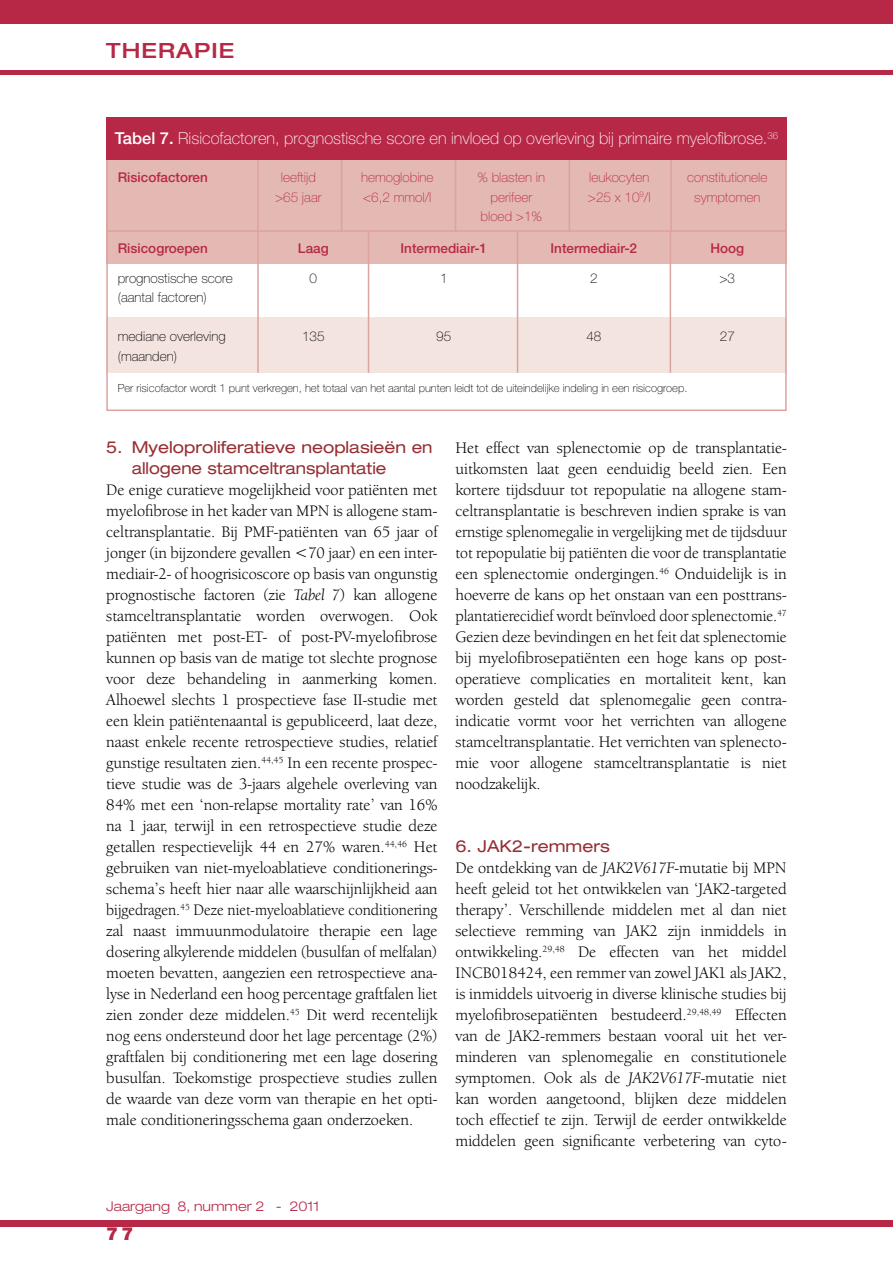
<style>
.page{position:relative;width:893px;height:1263px;background:#fff}
.page>*{position:absolute;margin:0;border:0;box-sizing:border-box;transform-origin:0 0}
.t1{font:500 expanded 21px "Helvetica Neue LT Std";letter-spacing:.05em;color:#b72847}
.t2{font:900 18px "Helvetica Neue LT Std";color:#b72847}
.t3{font:16.5px/21px "Berkeley Oldstyle IT Cby BT";color:#000;text-align:justify}
.t4{font:100 16.5px "Helvetica Neue LT Std";color:#fff}
.t5{font:expanded 16.5px/21px "Helvetica Neue LT Std";color:#962e34}
.t6{font:100 13.5px "Helvetica Neue LT Std";color:#b72847}
.t7{font:100 13.5px "Helvetica Neue LT Std";color:#000}
.t8{font:500 13.5px "Helvetica Neue LT Std";color:#b72847}
.t9{font:300 expanded 13.5px "Helvetica Neue LT Std";color:#b72847}
.t10{font:100 11.25px "Helvetica Neue LT Std";color:#000}
.s1{font-weight:500}
.s2{font-style:italic}
</style>
<div class="page">
<div style="left:0;top:0;width:893px;height:23px;background:#b72847"></div>
<div style="left:0;top:1220px;width:893px;height:7px;background:#b72847"></div>
<hr style="left:0;top:70px;width:893px;height:4px;background:#b72847">
<div style="left:106px;top:159px;width:681px;height:105px;background:#e4b8b3"></div>
<div style="left:106px;top:317px;width:681px;height:56px;background:#f3e4e0"></div>
<div style="left:106px;top:157px;width:681px;height:254px;border:2px solid #dca39e"></div>
<hr style="left:257px;top:159px;width:2px;height:73px;background:#dca39e">
<hr style="left:257px;top:231px;width:2px;height:142px;background:#dca39e">
<hr style="left:341px;top:159px;width:1px;height:73px;background:#dca39e">
<hr style="left:368px;top:231px;width:1px;height:142px;background:#dca39e">
<hr style="left:455px;top:159px;width:1px;height:73px;background:#dca39e">
<hr style="left:517px;top:231px;width:1px;height:142px;background:#dca39e">
<hr style="left:569px;top:159px;width:1px;height:73px;background:#dca39e">
<hr style="left:670px;top:231px;width:1px;height:142px;background:#dca39e">
<hr style="left:670px;top:159px;width:2px;height:73px;background:#dca39e">
<div style="left:106px;top:117px;width:681px;height:42px;background:#b72847"></div>
<hr style="left:107px;top:230px;width:679px;height:2px;background:#dca39e">
<p class="t1" style="left:106px;top:37px;width:129px">THERAPIE</p>
<p class="t4" style="left:115px;top:129px;width:665px"><span class="s1">Tabel 7.</span> Risicofactoren, prognostische score en invloed op overleving bij primaire myelofibrose.<sup>36</sup></p>
<p class="t8" style="left:118px;top:169px;width:92px">Risicofactoren</p>
<p class="t6" style="left:281px;top:170px;width:37px">leeftijd</p>
<p class="t6" style="left:361px;top:170px;width:74px">hemoglobine</p>
<p class="t6" style="left:477px;top:170px;width:69px">% blasten in</p>
<p class="t6" style="left:589px;top:170px;width:62px">leukocyten</p>
<p class="t6" style="left:687px;top:170px;width:82px">constitutionele</p>
<p class="t6" style="left:275px;top:189px;width:48px">&gt;65 jaar</p>
<p class="t6" style="left:363px;top:189px;width:70px">&lt;6,2 mmol/l</p>
<p class="t6" style="left:491px;top:189px;width:43px">perifeer</p>
<p class="t6" style="left:588px;top:189px;width:64px">&gt;25 x 10<sup>9</sup>/l</p>
<p class="t6" style="left:694px;top:189px;width:68px">symptomen</p>
<p class="t6" style="left:481px;top:209px;width:63px">bloed &gt;1%</p>
<p class="t8" style="left:118px;top:240px;width:92px">Risicogroepen</p>
<p class="t8" style="left:298px;top:240px;width:32px">Laag</p>
<p class="t8" style="left:401px;top:240px;width:88px">Intermediair-1</p>
<p class="t8" style="left:551px;top:240px;width:88px">Intermediair-2</p>
<p class="t8" style="left:710px;top:240px;width:35px">Hoog</p>
<p class="t7" style="left:118px;top:270px;width:117px">prognostische score</p>
<p class="t7" style="left:310px;top:270px;width:9px">0</p>
<p class="t7" style="left:440px;top:270px;width:9px">1</p>
<p class="t7" style="left:590px;top:270px;width:9px">2</p>
<p class="t7" style="left:719px;top:270px;width:17px">&gt;3</p>
<p class="t7" style="left:118px;top:290px;width:90px">(aantal factoren)</p>
<p class="t7" style="left:118px;top:329px;width:109px">mediane overleving</p>
<p class="t7" style="left:302px;top:329px;width:24px">135</p>
<p class="t7" style="left:436px;top:329px;width:17px">95</p>
<p class="t7" style="left:586px;top:329px;width:17px">48</p>
<p class="t7" style="left:720px;top:329px;width:17px">27</p>
<p class="t7" style="left:118px;top:348px;width:61px">(maanden)</p>
<p class="t10" style="left:118px;top:382px;width:571px">Per risicofactor wordt 1 punt verkregen, het totaal van het aantal punten leidt tot de uiteindelijke indeling in een risicogroep.</p>
<p class="t5" style="left:132px;top:436px;width:302px;text-indent:-26px">5. Myeloproliferatieve neoplasieën en allogene stamceltransplantatie</p>
<p class="t3" style="left:106px;top:479px;width:333px">De enige curatieve mogelijkheid voor patiënten met myelofibrose in het kader van MPN is allogene stam&shy;celtransplantatie. Bij PMF-patiënten van 65 jaar of jonger (in bijzondere gevallen &lt;70 jaar) en een inter&shy;mediair-2- of hoogrisicoscore op basis van ongunstig prognostische factoren (zie <span class="s2">Tabel 7</span>) kan allogene stamceltransplantatie worden overwogen. Ook patiënten met post-ET- of post-PV-myelofibrose kunnen op basis van de matige tot slechte prognose voor deze behandeling in aanmerking komen.<br>Alhoewel slechts 1 prospectieve fase II-studie met een klein patiëntenaantal is gepubliceerd, laat deze, naast enkele recente retrospectieve studies, relatief gunstige resultaten zien.<sup>44,45</sup> In een recente prospec&shy;tieve studie was de 3-jaars algehele overleving van 84% met een ‘non-relapse mortality rate’ van 16% na 1 jaar, terwijl in een retrospectieve studie deze getallen respectievelijk 44 en 27% waren.<sup>44,46</sup> Het gebruiken van niet-myeloablatieve conditionerings&shy;schema’s heeft hier naar alle waarschijnlijkheid aan bijgedragen.<sup>45</sup> Deze niet-myeloablatieve conditionering zal naast immuunmodulatoire therapie een lage dosering alkylerende middelen (busulfan of melfalan) moeten bevatten, aangezien een retrospectieve ana&shy;lyse in Nederland een hoog percentage graftfalen liet zien zonder deze middelen.<sup>45</sup> Dit werd recentelijk nog eens ondersteund door het lage percentage (2%) graftfalen bij conditionering met een lage dosering busulfan. Toekomstige prospectieve studies zullen de waarde van deze vorm van therapie en het opti&shy;male conditioneringsschema gaan onderzoeken.</p>
<p class="t3" style="left:455px;top:437px;width:333px">Het effect van splenectomie op de transplantatie&shy;uitkomsten laat geen eenduidig beeld zien. Een kortere tijdsduur tot repopulatie na allogene stam&shy;celtransplantatie is beschreven indien sprake is van ernstige splenomegalie in vergelijking met de tijdsduur tot repopulatie bij patiënten die voor de transplantatie een splenectomie ondergingen.<sup>46</sup> Onduidelijk is in hoeverre de kans op het onstaan van een posttrans&shy;plantatierecidief wordt beïnvloed door splenectomie.<sup>47<br></sup>Gezien deze bevindingen en het feit dat splenectomie bij myelofibrosepatiënten een hoge kans op post&shy;operatieve complicaties en mortaliteit kent, kan worden gesteld dat splenomegalie geen contra&shy;indicatie vormt voor het verrichten van allogene stamceltransplantatie. Het verrichten van splenecto&shy;mie voor allogene stamceltransplantatie is niet noodzakelijk.</p>
<p class="t5" style="left:455px;top:835px;width:156px">6. JAK2-remmers</p>
<p class="t3" style="left:455px;top:857px;width:333px">De ontdekking van de <span class="s2">JAK2V617F</span>-mutatie bij MPN heeft geleid tot het ontwikkelen van ‘JAK2-targeted therapy’. Verschillende middelen met al dan niet selectieve remming van JAK2 zijn inmiddels in ontwikkeling.<sup>29,48</sup> De effecten van het middel INCB018424, een remmer van zowel JAK1 als JAK2, is inmiddels uitvoerig in diverse klinische studies bij myelofibrosepatiënten bestudeerd.<sup>29,48,49</sup> Effecten van de JAK2-remmers bestaan vooral uit het ver&shy;minderen van splenomegalie en constitutionele symptomen. Ook als de <span class="s2">JAK2V617F</span>-mutatie niet kan worden aangetoond, blijken deze middelen toch effectief te zijn. Terwijl de eerder ontwikkelde middelen geen significante verbetering van cyto-</p>
<p class="t9" style="left:106px;top:1198px;width:215px">Jaargang 8, nummer 2 - 2011</p>
<p class="t2" style="left:106px;top:1222px;width:29px">77</p>
</div>
